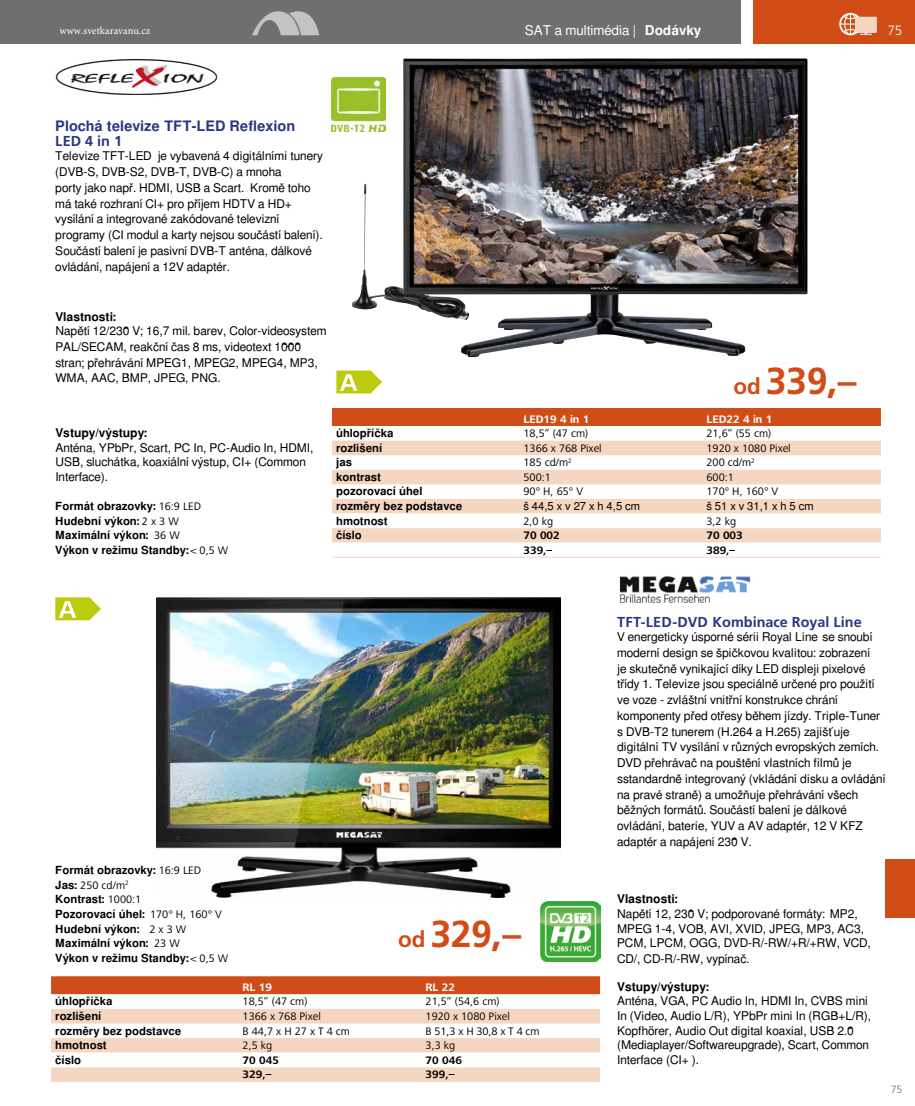
<style>
.page{position:relative;width:915px;height:1106px;background:#fff}
.page>*{position:absolute;margin:0;border:0;box-sizing:border-box;transform-origin:0 0}
.t1{font:700 37.5px "Frutiger";letter-spacing:-.015em;color:#d14d18}
.t2{font:700 14.4px "Frutiger";color:#283583}
.t3{font:700 14.4px "Free Sans";letter-spacing:.005em;color:#283583}
.t4{font:13.5px "Free Sans";letter-spacing:.005em;color:#fff}
.t5{font:300 13.5px "Frutiger";color:#fff}
.t6{font:12px/15.8px "Free Sans";letter-spacing:.005em;color:#000}
.t7{font:700 12px "Free Sans";letter-spacing:.005em;color:#000}
.t8{font:12px "Frutiger Next Pro";color:#000}
.t9{font:700 11.25px/14.5px "Free Sans";letter-spacing:.005em;color:#000}
.t10{font:11.25px "Frutiger Next Pro";color:#000}
.t11{font:700 11.25px "Frutiger Next Pro";color:#000}
.t12{font:11.25px "Free Sans";letter-spacing:.005em;color:#000}
.t13{font:700 11.25px "Frutiger Next Pro";color:#fff}
.t14{font:10.5px "Minion Pro";color:#fff}
.t15{font:300 10.5px "Frutiger";color:#706f6f}
.s1{font-weight:700}
.s2{font-family:"Frutiger Next Pro";font-weight:400}
.s3{font-size:22.5px}
.s4{font-family:"Free Sans";font-weight:700}
</style>
<div class="page">
<div style="left:885px;top:859px;width:29px;height:59px;background:#d14d18"></div>
<img style="left:55px;top:59px;width:163px;height:36px">
<img style="left:619px;top:576px;width:132px;height:27px">
<img style="left:352px;top:184px;width:51px;height:126px">
<img style="left:403px;top:58px;width:404px;height:299px">
<div style="left:332px;top:408px;width:548px;height:18px;background:#d14d18"></div>
<svg style="left:332px;top:440px;width:548px;height:73px;fill:#f5d6c1"></svg>
<svg style="left:332px;top:513px;width:548px;height:44px"></svg>
<hr style="left:332px;top:557px;width:182px;height:1px;background:#f5d6c1">
<hr style="left:514px;top:557px;width:183px;height:1px;background:#f5d6c1">
<hr style="left:697px;top:557px;width:183px;height:1px;background:#f5d6c1">
<img style="left:156px;top:597px;width:404px;height:300px">
<svg style="left:51px;top:976px;width:549px;height:105px"></svg>
<img style="left:540px;top:902px;width:60px;height:59px">
<svg style="left:336px;top:370px;width:46px;height:23px"></svg>
<svg style="left:55px;top:597px;width:46px;height:23px"></svg>
<img style="left:332px;top:77px;width:54px;height:54px">
<div style="left:0;top:0;width:740px;height:44px;background:#706f6f"></div>
<svg style="left:753px;top:0;width:161px;height:44px"></svg>
<p class="t4" style="left:524px;top:23px;width:178px">SAT a multimédia | <span class="s1">Dodávky</span></p>
<p class="t14" style="left:60px;top:24px;width:92px">www.svetkaravanu.cz</p>
<p class="t5" style="left:887px;top:23px;width:16px">75</p>
<p class="t3" style="left:55px;top:118px;width:241px">Plochá televize TFT-LED Reflexion</p>
<p class="t2" style="left:55px;top:133px;width:68px">LED 4 in 1</p>
<p class="t6" style="left:55px;top:148px;width:269px">Televize TFT-LED je vybavená 4 digitálními tunery (DVB-S, DVB-S2, DVB-T, DVB-C) a mnoha<br>porty jako např. HDMI, USB a Scart. Kromě toho má také rozhraní CI+ pro příjem HDTV a HD+ vysílání a integrované zakódované televizní programy (CI modul a karty nejsou součástí balení).<br>Součástí balení je pasivní DVB-T anténa, dálkové ovládání, napájení a 12V adaptér.</p>
<p class="t7" style="left:55px;top:310px;width:62px">Vlastnosti:</p>
<p class="t6" style="left:55px;top:323px;width:273px">Napětí 12/230 V; 16,7 mil. barev, Color-videosystem PAL/SECAM, reakční čas 8 ms, videotext 1000 stran; přehrávání MPEG1, MPEG2, MPEG4, MP3, WMA, AAC, BMP, JPEG, PNG.</p>
<p class="t8" style="left:286px;top:339px;width:5px">-</p>
<p class="t7" style="left:55px;top:426px;width:93px">Vstupy/výstupy:</p>
<p class="t6" style="left:55px;top:440px;width:260px;line-height:14.5px">Anténa, YPbPr, Scart, PC In, PC-Audio In, HDMI,<br>USB, sluchátka, koaxiální výstup, CI+ (Common<br>Interface).</p>
<p class="t9" style="left:55px;top:499px;width:174px">Formát obrazovky: <span class="s2">16:9 LED<br></span>Hudební výkon: <span class="s2">2 x 3 W<br></span>Maximální výkon: <span class="s2">36 W<br></span>Výkon v režimu Standby: <span class="s2">&lt; 0,5 W</span></p>
<h1 class="t1" style="left:733px;top:359px;width:125px"><span class="s3">od</span> 339,–</h1>
<p class="t13" style="left:523px;top:412px;width:67px">LED19 4 in 1</p>
<p class="t13" style="left:706px;top:412px;width:67px">LED22 4 in 1</p>
<p class="t9" style="left:336px;top:426px;width:59px">úhlopříčka</p>
<p class="t10" style="left:523px;top:427px;width:66px">18,5“ (47 cm)</p>
<p class="t10" style="left:706px;top:427px;width:66px">21,6“ (55 cm)</p>
<p class="t9" style="left:336px;top:440px;width:48px">rozlišení</p>
<p class="t10" style="left:523px;top:441px;width:80px">1366 x 768 Pixel</p>
<p class="t10" style="left:706px;top:441px;width:86px">1920 x 1080 Pixel</p>
<p class="t9" style="left:336px;top:455px;width:17px">jas</p>
<p class="t10" style="left:523px;top:456px;width:50px">185 cd/m<sup>2</sup></p>
<p class="t10" style="left:706px;top:456px;width:50px">200 cd/m<sup>2</sup></p>
<p class="t9" style="left:336px;top:469px;width:46px">kontrast</p>
<p class="t10" style="left:523px;top:470px;width:29px">500:1</p>
<p class="t10" style="left:706px;top:470px;width:29px">600:1</p>
<p class="t9" style="left:336px;top:484px;width:88px">pozorovací úhel</p>
<p class="t10" style="left:523px;top:485px;width:61px">90° H, 65° V</p>
<p class="t10" style="left:706px;top:485px;width:73px">170° H, 160° V</p>
<p class="t9" style="left:336px;top:499px;width:127px">rozměry bez podstavce</p>
<p class="t12" style="left:523px;top:500px;width:118px">š 44,5 x v 27 x h 4,5 cm</p>
<p class="t12" style="left:706px;top:500px;width:109px">š 51 x v 31,1 x h 5 cm</p>
<p class="t9" style="left:336px;top:513px;width:53px">hmotnost</p>
<p class="t10" style="left:523px;top:514px;width:31px">2,0 kg</p>
<p class="t10" style="left:706px;top:514px;width:31px">3,2 kg</p>
<p class="t9" style="left:336px;top:528px;width:27px">číslo</p>
<p class="t11" style="left:523px;top:529px;width:38px">70 002</p>
<p class="t11" style="left:706px;top:529px;width:38px">70 003</p>
<p class="t11" style="left:523px;top:543px;width:30px">339,–</p>
<p class="t11" style="left:706px;top:543px;width:30px">389,–</p>
<p class="t2" style="left:617px;top:613px;width:246px">TFT-LED-DVD Kombinace Royal Line</p>
<p class="t6" style="left:617px;top:629px;width:269px">V energeticky úsporné sérii Royal Line se snoubí moderní design se špičkovou kvalitou: zobrazení<br>je skutečně vynikající díky LED displeji pixelové třídy 1. Televize jsou speciálně určené pro použití ve voze - zvláštní vnitřní konstrukce chrání komponenty před otřesy během jízdy. Triple-Tuner s DVB-T2 tunerem (H.264 a H.265) zajišťuje digitální TV vysílání v různých evropských zemích.<br>DVD přehrávač na pouštění vlastních filmů je sstandardně integrovaný (vkládání disku a ovládání na pravé straně) a umožňuje přehrávání všech běžných formátů. Součástí balení je dálkové ovládání, baterie, YUV a AV adaptér, 12 V KFZ adaptér a napájení 230 V.</p>
<p class="t8" style="left:870px;top:776px;width:5px">-</p>
<p class="t9" style="left:55px;top:863px;width:147px">Formát obrazovky: <span class="s2">16:9 LED</span></p>
<p class="t10" style="left:55px;top:878px;width:75px"><span class="s4">Jas:</span> 250 cd/m<sup>2</sup></p>
<p class="t9" style="left:55px;top:892px;width:174px">Kontrast: <span class="s2">1000:1<br></span>Pozorovací úhel: <span class="s2">170° H, 160° V<br></span>Hudební výkon: <span class="s2">2 x 3 W<br></span>Maximální výkon: <span class="s2">23 W<br></span>Výkon v režimu Standby: <span class="s2">&lt; 0,5 W</span></p>
<h1 class="t1" style="left:398px;top:912px;width:125px"><span class="s3">od</span> 329,–</h1>
<p class="t13" style="left:242px;top:980px;width:31px">RL 19</p>
<p class="t13" style="left:425px;top:980px;width:31px">RL 22</p>
<p class="t9" style="left:55px;top:994px;width:59px">úhlopříčka</p>
<p class="t10" style="left:242px;top:995px;width:66px">18,5“ (47 cm)</p>
<p class="t10" style="left:425px;top:995px;width:75px">21,5“ (54,6 cm)</p>
<p class="t9" style="left:55px;top:1008px;width:48px">rozlišení</p>
<p class="t10" style="left:242px;top:1009px;width:80px">1366 x 768 Pixel</p>
<p class="t10" style="left:425px;top:1009px;width:86px">1920 x 1080 Pixel</p>
<p class="t9" style="left:55px;top:1023px;width:127px">rozměry bez podstavce</p>
<p class="t10" style="left:242px;top:1024px;width:109px">B 44,7 x H 27 x T 4 cm</p>
<p class="t10" style="left:425px;top:1024px;width:115px">B 51,3 x H 30,8 x T 4 cm</p>
<p class="t9" style="left:55px;top:1037px;width:53px">hmotnost</p>
<p class="t10" style="left:242px;top:1039px;width:31px">2,5 kg</p>
<p class="t10" style="left:425px;top:1039px;width:31px">3,3 kg</p>
<p class="t9" style="left:55px;top:1052px;width:27px">číslo</p>
<p class="t11" style="left:242px;top:1053px;width:38px">70 045</p>
<p class="t11" style="left:425px;top:1053px;width:38px">70 046</p>
<p class="t11" style="left:242px;top:1068px;width:30px">329,–</p>
<p class="t11" style="left:425px;top:1068px;width:30px">399,–</p>
<p class="t7" style="left:617px;top:892px;width:62px">Vlastnosti:</p>
<p class="t6" style="left:617px;top:906px;width:255px;line-height:14.5px">Napětí 12, 230 V; podporované formáty: MP2,<br>MPEG 1-4, VOB, AVI, XVID, JPEG, MP3, AC3,<br>PCM, LPCM, OGG, DVD-R/-RW/+R/+RW, VCD,</p>
<p class="t6" style="left:617px;top:950px;width:134px">CD/, CD-R/-RW, vypínač.</p>
<p class="t7" style="left:617px;top:980px;width:93px">Vstupy/výstupy:</p>
<p class="t6" style="left:617px;top:994px;width:255px;line-height:14.5px">Anténa, VGA, PC Audio In, HDMI In, CVBS mini In (Video, Audio L/R), YPbPr mini In (RGB+L/R), Kopfhörer, Audio Out digital koaxial, USB 2.0 (Mediaplayer/Softwareupgrade), Scart, Common Interface (CI+ ).</p>
<p class="t15" style="left:890px;top:1083px;width:13px">75</p>
</div>
